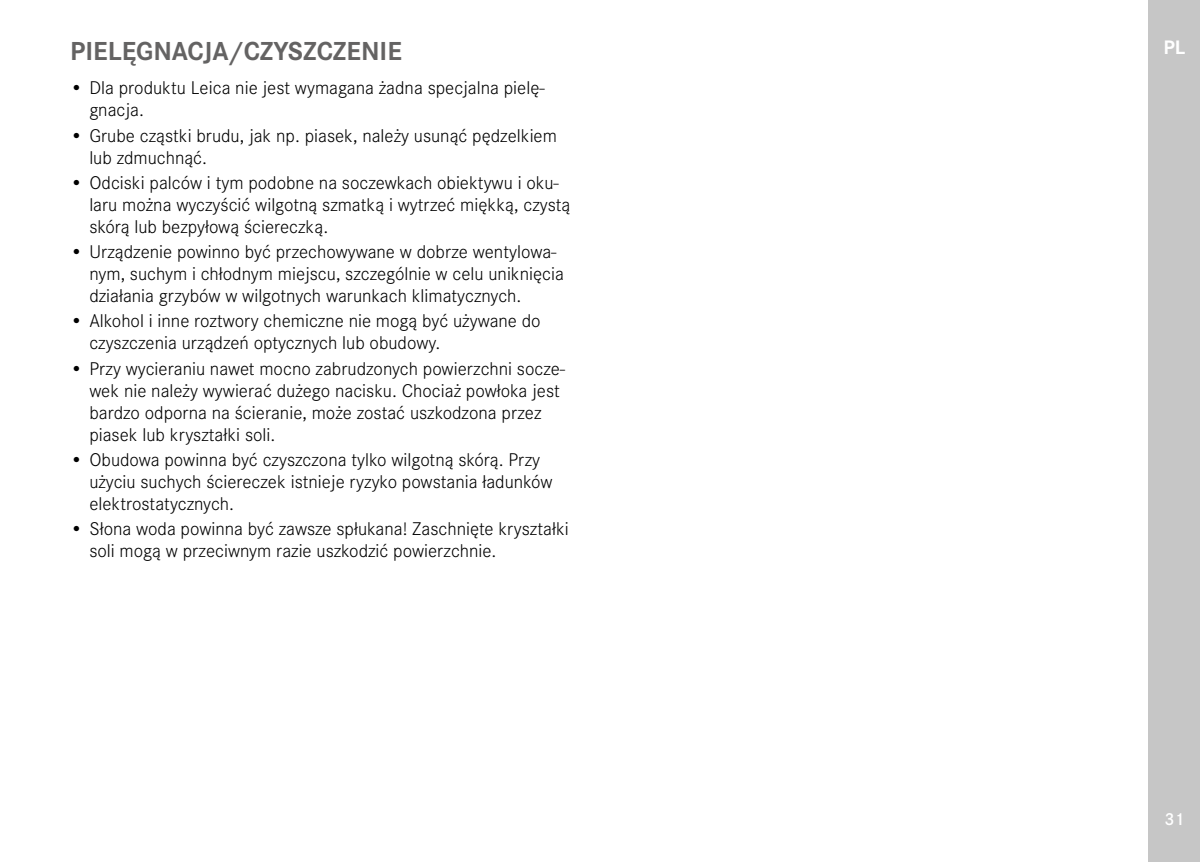
<style>
.page{position:relative;width:1200px;height:862px;background:#fff}
.page>*{position:absolute;margin:0;border:0;box-sizing:border-box;transform-origin:0 0}
.t1{font:700 27px "Corporate S";color:#646363}
.t2{font:700 20.25px "Corporate S";color:#fff}
.t3{font:300 19.12px/22.1px "Corporate S";color:#000}
.t4{font:600 18px "Corporate S";color:#fff}
</style>
<div class="page">
<div style="left:1148px;top:0;width:51px;height:861px;background:#c6c6c6"></div>
<h1 class="t1" style="left:70px;top:29px;width:333px">PIELĘGNACJA/CZYSZCZENIE</h1>
<p class="t3" style="left:89px;top:76px;width:457px;text-indent:-19px">• Dla produktu Leica nie jest wymagana żadna specjalna pielę&shy;gnacja.</p>
<p class="t3" style="left:89px;top:123px;width:469px;text-indent:-19px">• Grube cząstki brudu, jak np. piasek, należy usunąć pędzelkiem lub zdmuchnąć.</p>
<p class="t3" style="left:89px;top:170px;width:482px;text-indent:-19px">• Odciski palców i tym podobne na soczewkach obiektywu i oku&shy;laru można wyczyścić wilgotną szmatką i wytrzeć miękką, czystą skórą lub bezpyłową ściereczką.</p>
<p class="t3" style="left:89px;top:239px;width:476px;text-indent:-19px">• Urządzenie powinno być przechowywane w dobrze wentylowa&shy;nym, suchym i chłodnym miejscu, szczególnie w celu uniknięcia działania grzybów w wilgotnych warunkach klimatycznych.</p>
<p class="t3" style="left:89px;top:309px;width:453px;text-indent:-19px">• Alkohol i inne roztwory chemiczne nie mogą być używane do czyszczenia urządzeń optycznych lub obudowy.</p>
<p class="t3" style="left:89px;top:356px;width:477px;text-indent:-19px">• Przy wycieraniu nawet mocno zabrudzonych powierzchni socze&shy;wek nie należy wywierać dużego nacisku. Chociaż powłoka jest bardzo odporna na ścieranie, może zostać uszkodzona przez piasek lub kryształki soli.</p>
<p class="t3" style="left:89px;top:447px;width:464px;text-indent:-19px">• Obudowa powinna być czyszczona tylko wilgotną skórą. Przy użyciu suchych ściereczek istnieje ryzyko powstania ładunków elektrostatycznych.</p>
<p class="t3" style="left:89px;top:516px;width:481px;text-indent:-19px">• Słona woda powinna być zawsze spłukana! Zaschnięte kryształki soli mogą w przeciwnym razie uszkodzić powierzchnie.</p>
<p class="t2" style="left:1162px;top:32px;width:23px">PL</p>
<p class="t4" style="left:1163px;top:805px;width:21px">31</p>
</div>
